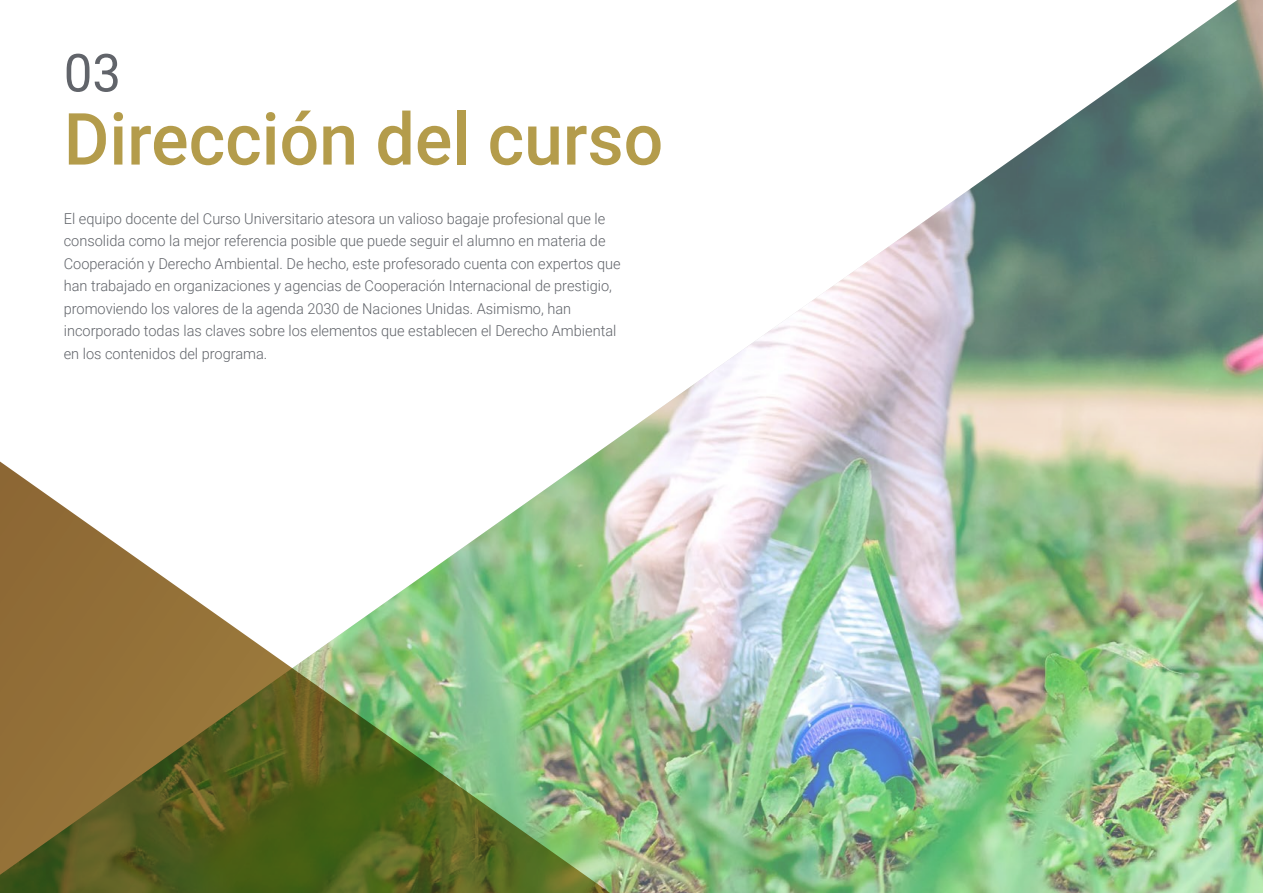
<style>
.page{position:relative;width:1263px;height:893px;background:#fff}
.page>*{position:absolute;margin:0;border:0;box-sizing:border-box;transform-origin:0 0}
.t1{font:500 72px "Roboto";color:#b49c4b}
.t2{font:52.5px "Roboto";color:#61646a}
.t3{font:300 15px/22.5px "Roboto";color:#61646a}
</style>
<div class="page">
<img style="left:606px;top:0;width:657px;height:893px">
<svg style="left:0;top:446px;width:640px;height:447px"></svg>
<h2 class="t2" style="left:64px;top:36px;width:59px">03</h2>
<h1 class="t1" style="left:64px;top:89px;width:601px">Dirección del curso</h1>
<p class="t3" style="left:64px;top:207px;width:558px">El equipo docente del Curso Universitario atesora un valioso bagaje profesional que le consolida como la mejor referencia posible que puede seguir el alumno en materia de Cooperación y Derecho Ambiental. De hecho, este profesorado cuenta con expertos que han trabajado en organizaciones y agencias de Cooperación Internacional de prestigio, promoviendo los valores de la agenda 2030 de Naciones Unidas. Asimismo, han incorporado todas las claves sobre los elementos que establecen el Derecho Ambiental en los contenidos del programa.</p>
</div>
